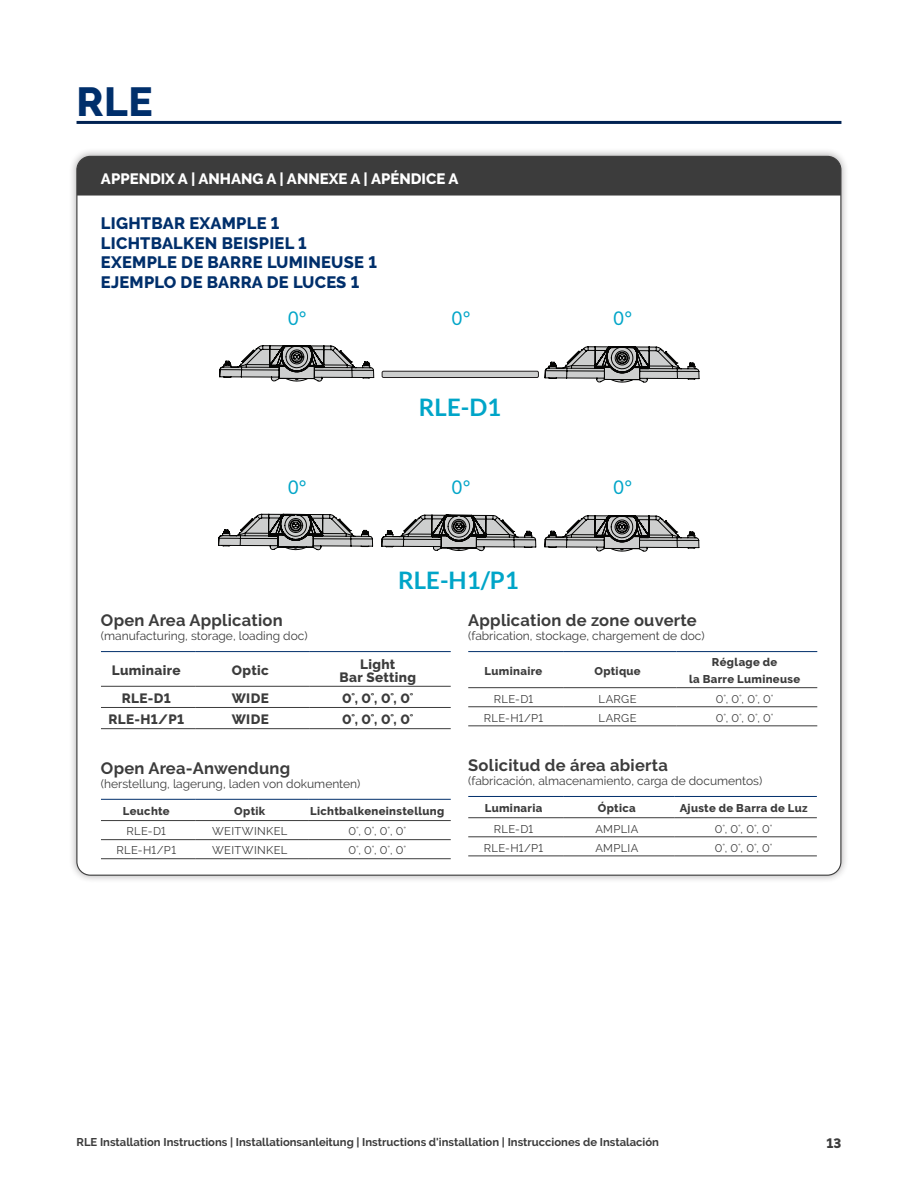
<style>
.page{position:relative;width:918px;height:1188px;background:#fff}
.page>*{position:absolute;margin:0;border:0;box-sizing:border-box;transform-origin:0 0}
.t1{font:800 40.5px "Raleway";color:#002f6b}
.t2{font:700 24px "Lato";color:#00a5c8}
.t3{font:18.9px "Lato";color:#00a5c8;scale:.95 1}
.Installation_Copy_Heading_Spacing{font:700 16.5px "Raleway";letter-spacing:.015em;color:#3c3c3c}
.t4{font:800 16.5px/19.5px "Raleway";letter-spacing:.015em;color:#002f6b}
.t5{font:800 15px "Raleway";color:#fff}
.A4_Cover_Headline_32{font:800 13.5px/13.5px "Raleway";letter-spacing:.025em;color:#3c3c3c;text-align:center}
.Installation_Copy_Heading_Spacing-2{font:12px "Raleway";color:#3c3c3c}
.A4_Cover_Headline_32-2{font:11.25px "Raleway";letter-spacing:.03em;color:#3c3c3c}
.A4_Cover_Headline_32-3{font:800 11.25px/17px "Raleway";letter-spacing:.03em;color:#3c3c3c;text-align:center}
.t6{font:700 11.25px "Raleway";color:#3c3c3c}
</style>
<div class="page">
<hr style="left:77px;top:121px;width:764px;height:3px;background:#002252">
<div style="left:68px;top:148px;width:781px;height:736px;background:#231f20;opacity:.4"></div>
<div style="left:77px;top:156px;width:764px;height:719px;background:#fff;border-radius:14px"></div>
<svg style="left:219px;top:345px;width:156px;height:37px"></svg>
<svg style="left:544px;top:346px;width:155px;height:37px"></svg>
<svg style="left:218px;top:513px;width:155px;height:38px"></svg>
<svg style="left:381px;top:514px;width:156px;height:37px"></svg>
<svg style="left:544px;top:515px;width:155px;height:37px"></svg>
<div style="left:382px;top:371px;width:156px;height:7px;background:#cdcece;border-radius:2px"></div>
<div style="left:382px;top:371px;width:157px;height:7px;border:1px solid #231f20;border-radius:2px"></div>
<div style="left:77px;top:156px;width:764px;height:40px;background:#3c3c3c"></div>
<hr style="left:101px;top:651px;width:95px;height:1px;background:#002f6b">
<hr style="left:196px;top:651px;width:113px;height:1px;background:#002f6b">
<hr style="left:309px;top:651px;width:142px;height:1px;background:#002f6b">
<hr style="left:101px;top:686px;width:95px;height:1px;background:#3c3c3c">
<hr style="left:196px;top:686px;width:113px;height:1px;background:#3c3c3c">
<hr style="left:309px;top:686px;width:142px;height:1px;background:#3c3c3c">
<hr style="left:101px;top:707px;width:95px;height:1px;background:#3c3c3c">
<hr style="left:196px;top:707px;width:113px;height:1px;background:#3c3c3c">
<hr style="left:309px;top:707px;width:142px;height:1px;background:#3c3c3c">
<hr style="left:101px;top:728px;width:95px;height:1px;background:#3c3c3c">
<hr style="left:196px;top:728px;width:113px;height:1px;background:#3c3c3c">
<hr style="left:309px;top:728px;width:142px;height:1px;background:#3c3c3c">
<hr style="left:101px;top:799px;width:95px;height:1px;background:#002f6b">
<hr style="left:196px;top:799px;width:112px;height:1px;background:#002f6b">
<hr style="left:308px;top:799px;width:143px;height:1px;background:#002f6b">
<hr style="left:101px;top:820px;width:95px;height:1px;background:#3c3c3c">
<hr style="left:196px;top:820px;width:112px;height:1px;background:#3c3c3c">
<hr style="left:308px;top:820px;width:143px;height:1px;background:#3c3c3c">
<hr style="left:101px;top:839px;width:95px;height:1px;background:#3c3c3c">
<hr style="left:196px;top:839px;width:112px;height:1px;background:#3c3c3c">
<hr style="left:308px;top:839px;width:143px;height:1px;background:#3c3c3c">
<hr style="left:101px;top:858px;width:95px;height:1px;background:#3c3c3c">
<hr style="left:196px;top:858px;width:112px;height:1px;background:#3c3c3c">
<hr style="left:308px;top:858px;width:143px;height:1px;background:#3c3c3c">
<hr style="left:468px;top:651px;width:95px;height:1px;background:#002f6b">
<hr style="left:563px;top:651px;width:113px;height:1px;background:#002f6b">
<hr style="left:676px;top:651px;width:141px;height:1px;background:#002f6b">
<hr style="left:468px;top:687px;width:95px;height:1px;background:#3c3c3c">
<hr style="left:563px;top:687px;width:113px;height:1px;background:#3c3c3c">
<hr style="left:676px;top:687px;width:141px;height:1px;background:#3c3c3c">
<hr style="left:468px;top:706px;width:95px;height:1px;background:#3c3c3c">
<hr style="left:563px;top:706px;width:113px;height:1px;background:#3c3c3c">
<hr style="left:676px;top:706px;width:141px;height:1px;background:#3c3c3c">
<hr style="left:468px;top:725px;width:95px;height:1px;background:#3c3c3c">
<hr style="left:563px;top:725px;width:113px;height:1px;background:#3c3c3c">
<hr style="left:676px;top:725px;width:141px;height:1px;background:#3c3c3c">
<hr style="left:468px;top:796px;width:95px;height:1px;background:#002f6b">
<hr style="left:563px;top:796px;width:112px;height:1px;background:#002f6b">
<hr style="left:675px;top:796px;width:142px;height:1px;background:#002f6b">
<hr style="left:468px;top:817px;width:95px;height:1px;background:#3c3c3c">
<hr style="left:563px;top:817px;width:112px;height:1px;background:#3c3c3c">
<hr style="left:675px;top:817px;width:142px;height:1px;background:#3c3c3c">
<hr style="left:468px;top:836px;width:95px;height:1px;background:#3c3c3c">
<hr style="left:563px;top:836px;width:112px;height:1px;background:#3c3c3c">
<hr style="left:675px;top:836px;width:142px;height:1px;background:#3c3c3c">
<hr style="left:468px;top:856px;width:95px;height:1px;background:#3c3c3c">
<hr style="left:563px;top:856px;width:112px;height:1px;background:#3c3c3c">
<hr style="left:675px;top:856px;width:142px;height:1px;background:#3c3c3c">
<h1 class="t1" style="left:77px;top:79px;width:78px">RLE</h1>
<p class="t5" style="left:101px;top:171px;width:359px">APPENDIX A | ANHANG A | ANNEXE A | APÉNDICE A</p>
<p class="t4" style="left:101px;top:214px;width:278px">LIGHTBAR EXAMPLE 1<br>LICHTBALKEN BEISPIEL 1<br>EXEMPLE DE BARRE LUMINEUSE 1<br>EJEMPLO DE BARRA DE LUCES 1</p>
<p class="t3" style="left:288px;top:307px;width:21px">0°</p>
<p class="t3" style="left:614px;top:307px;width:21px">0°</p>
<p class="t3" style="left:452px;top:307px;width:21px">0°</p>
<p class="t2" style="left:419px;top:393px;width:84px">RLE-D1</p>
<p class="t3" style="left:288px;top:477px;width:21px">0°</p>
<p class="t3" style="left:452px;top:477px;width:21px">0°</p>
<p class="t3" style="left:614px;top:477px;width:21px">0°</p>
<p class="t2" style="left:398px;top:566px;width:122px">RLE-H1/P1</p>
<p class="Installation_Copy_Heading_Spacing" style="left:101px;top:611px;width:183px">Open Area Application</p>
<p class="Installation_Copy_Heading_Spacing-2" style="left:101px;top:629px;width:208px">(manufacturing, storage, loading doc)</p>
<p class="A4_Cover_Headline_32" style="left:112px;top:664px;width:70px">Luminaire</p>
<p class="A4_Cover_Headline_32" style="left:232px;top:664px;width:38px">Optic</p>
<p class="A4_Cover_Headline_32" style="left:340px;top:657px;width:78px">Light<br>Bar Setting</p>
<p class="A4_Cover_Headline_32" style="left:122px;top:692px;width:50px">RLE-D1</p>
<p class="A4_Cover_Headline_32" style="left:232px;top:692px;width:39px">WIDE</p>
<p class="A4_Cover_Headline_32" style="left:342px;top:692px;width:73px">0˚, 0˚, 0˚, 0˚</p>
<p class="A4_Cover_Headline_32" style="left:109px;top:713px;width:77px">RLE-H1/P1</p>
<p class="A4_Cover_Headline_32" style="left:232px;top:713px;width:39px">WIDE</p>
<p class="A4_Cover_Headline_32" style="left:342px;top:713px;width:73px">0˚, 0˚, 0˚, 0˚</p>
<p class="Installation_Copy_Heading_Spacing" style="left:101px;top:758px;width:191px">Open Area-Anwendung</p>
<p class="Installation_Copy_Heading_Spacing-2" style="left:101px;top:777px;width:261px">(herstellung, lagerung, laden von dokumenten)</p>
<p class="A4_Cover_Headline_32-3" style="left:123px;top:803px;width:48px">Leuchte</p>
<p class="A4_Cover_Headline_32-3" style="left:234px;top:803px;width:33px">Optik</p>
<p class="A4_Cover_Headline_32-3" style="left:310px;top:803px;width:136px">Lichtbalkeneinstellung</p>
<p class="A4_Cover_Headline_32-2" style="left:127px;top:825px;width:41px">RLE-D1</p>
<p class="A4_Cover_Headline_32-2" style="left:212px;top:825px;width:77px">WEITWINKEL</p>
<p class="A4_Cover_Headline_32-2" style="left:348px;top:825px;width:59px">0˚, 0˚, 0˚, 0˚</p>
<p class="A4_Cover_Headline_32-2" style="left:117px;top:844px;width:61px">RLE-H1/P1</p>
<p class="A4_Cover_Headline_32-2" style="left:212px;top:844px;width:77px">WEITWINKEL</p>
<p class="A4_Cover_Headline_32-2" style="left:348px;top:844px;width:59px">0˚, 0˚, 0˚, 0˚</p>
<p class="Installation_Copy_Heading_Spacing" style="left:468px;top:611px;width:230px">Application de zone ouverte</p>
<p class="Installation_Copy_Heading_Spacing-2" style="left:468px;top:629px;width:238px">(fabrication, stockage, chargement de doc)</p>
<p class="A4_Cover_Headline_32-3" style="left:485px;top:663px;width:59px">Luminaire</p>
<p class="A4_Cover_Headline_32-3" style="left:594px;top:663px;width:48px">Optique</p>
<p class="A4_Cover_Headline_32-3" style="left:689px;top:654px;width:113px">Réglage de<br>la Barre Lumineuse</p>
<p class="A4_Cover_Headline_32-2" style="left:494px;top:692px;width:41px">RLE-D1</p>
<p class="A4_Cover_Headline_32-2" style="left:598px;top:692px;width:40px">LARGE</p>
<p class="A4_Cover_Headline_32-2" style="left:716px;top:692px;width:59px">0˚, 0˚, 0˚, 0˚</p>
<p class="A4_Cover_Headline_32-2" style="left:484px;top:711px;width:61px">RLE-H1/P1</p>
<p class="A4_Cover_Headline_32-2" style="left:598px;top:711px;width:40px">LARGE</p>
<p class="A4_Cover_Headline_32-2" style="left:716px;top:711px;width:59px">0˚, 0˚, 0˚, 0˚</p>
<p class="Installation_Copy_Heading_Spacing" style="left:468px;top:756px;width:201px">Solicitud de área abierta</p>
<p class="Installation_Copy_Heading_Spacing-2" style="left:468px;top:774px;width:295px">(fabricación, almacenamiento, carga de documentos)</p>
<p class="A4_Cover_Headline_32-3" style="left:485px;top:800px;width:59px">Luminaria</p>
<p class="A4_Cover_Headline_32-3" style="left:598px;top:800px;width:40px">Óptica</p>
<p class="A4_Cover_Headline_32-3" style="left:680px;top:800px;width:129px">Ajuste de Barra de Luz</p>
<p class="A4_Cover_Headline_32-2" style="left:494px;top:822px;width:41px">RLE-D1</p>
<p class="A4_Cover_Headline_32-2" style="left:595px;top:822px;width:44px">AMPLIA</p>
<p class="A4_Cover_Headline_32-2" style="left:715px;top:822px;width:59px">0˚, 0˚, 0˚, 0˚</p>
<p class="A4_Cover_Headline_32-2" style="left:484px;top:841px;width:61px">RLE-H1/P1</p>
<p class="A4_Cover_Headline_32-2" style="left:595px;top:841px;width:44px">AMPLIA</p>
<p class="A4_Cover_Headline_32-2" style="left:715px;top:841px;width:59px">0˚, 0˚, 0˚, 0˚</p>
<p class="t6" style="left:77px;top:1135px;width:584px">RLE Installation Instructions | Installationsanleitung | Instructions d'installation | Instrucciones de Instalación</p>
<p class="A4_Cover_Headline_32" style="left:827px;top:1136px;width:16px">13</p>
</div>
